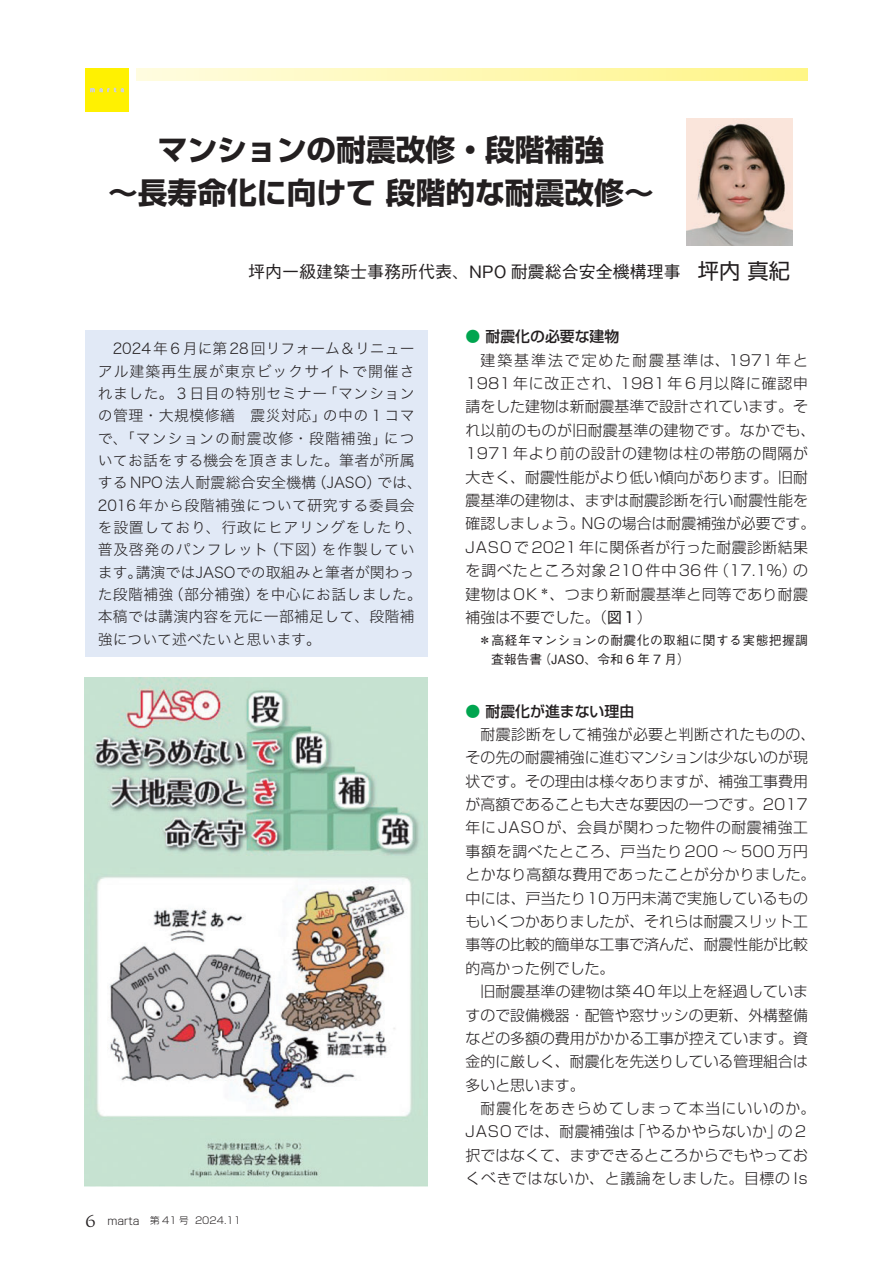
<style>
.page{position:relative;width:893px;height:1263px;background:#fff}
.page>*{position:absolute;margin:0;border:0;box-sizing:border-box;transform-origin:0 0}
.t1{font:29.7px/42.6px "Shin Go Pro Bold 90 pv RKSJ H";color:#231f20;text-align:center}
.t2{font:16.95px "Gothic BBB Pro Medium 90 pv RKSJ H";color:#231f20}
.t3{font:14.85px/23.4px "Shin Go Pro Light 90 pv RKSJ H";color:#231f20}
.t4{font:14.85px/22.4px "Hiragino Sans W2 90 pv RKSJ H";letter-spacing:.025em;color:#231f20}
.t5{font:14.85px/23.4px "Shin Go Pro Light 90 pv RKSJ H";letter-spacing:.025em;color:#231f20}
.t6{font:14.85px/23.4px "Shin Go Pro Light 90 pv RKSJ H";letter-spacing:.045em;color:#231f20}
.t7{font:14.85px "Shin Go Pro Medium 90 pv RKSJ H";color:#231f20}
.t8{font:12.75px/19.2px "Gothic BBB Pro Medium 90 pv RKSJ H";letter-spacing:.035em;color:#231f20}
.t9{font:9.6px "Shin Go Pro Light 90 pv RKSJ H";color:#231f20}
.s1{font-family:"Shin Go Pro Regular 90 pv RKSJ H";font-size:21.3px}
.s2{font-family:"Gotu";font-size:16.95px}
.s3{font-size:10.65px}
.s4{font-family:"Shin Go Pro Light 90 pv RKSJ H";color:#00a54f}
.s5{font-family:"Shin Go Pro Regular 90 pv RKSJ H"}
</style>
<div class="page">
<div style="left:85px;top:68px;width:44px;height:44px;background:#fff101"></div>
<svg style="left:90px;top:88px;width:34px;height:4px"></svg>
<img style="left:686px;top:118px;width:107px;height:128px">
<svg style="left:136px;top:68px;width:672px;height:12px"></svg>
<img style="left:85px;top:678px;width:342px;height:508px">
<div style="left:85px;top:331px;width:342px;height:326px;background:#e1e9f6"></div>
<h1 class="t1" style="left:108px;top:133px;width:547px">マンションの耐震改修・段階補強<br>～長寿命化に向けて 段階的な耐震改修～</h1>
<p class="t2" style="left:248px;top:265px;width:544px">坪内一級建築士事務所代表、NPO 耐震総合安全機構理事 <span class="s1">坪内 真紀</span></p>
<p class="t4" style="left:98px;top:340px;width:326px">　2024年６月に第 28回リフォーム＆リニューアル建築再生展が東京ビックサイトで開催されました。３日目の特別セミナー「マンションの管理・大規模修繕　震災対応」の中の１コマで、「マンションの耐震改修・段階補強」についてお話をする機会を頂きました。筆者が所属する NPO法人耐震総合安全機構（JASO）では、<br>2016年から段階補強について研究する委員会を設置しており、行政にヒアリングをしたり、普及啓発のパンフレット（下図）を作製しています。講演ではJASOでの取組みと筆者が関わった段階補強（部分補強）を中心にお話しました。本稿では講演内容を元に一部補足して、段階補強について述べたいと思います。</p>
<p class="t9" style="left:85px;top:1217px;width:158px"><span class="s2">6</span> <span class="s3">marta　</span>第 41 号 2024.11</p>
<p class="t7" style="left:466px;top:331px;width:155px"><span class="s4">●</span> 耐震化の必要な建物</p>
<p class="t5" style="left:466px;top:350px;width:351px;text-indent:15px">建築基準法で定めた耐震基準は、1971年と<br>1981年に改正され、1981年６月以降に確認申請をした建物は新耐震基準で設計されています。それ以前のものが旧耐震基準の建物です。なかでも、<br>1971年より前の設計の建物は柱の帯筋の間隔が大きく、耐震性能がより低い傾向があります。旧耐震基準の建物は、まずは耐震診断を行い耐震性能を確認しましょう。NGの場合は耐震補強が必要です。<br>JASOで2021年に関係者が行った耐震診断結果を調べたところ対象210件中36件（17.1%）の建物はOK <sup>＊</sup>、つまり新耐震基準と同等であり耐震補強は不要でした。（<span class="s5">図１</span>）</p>
<p class="t8" style="left:491px;top:632px;width:318px;text-indent:-13px">＊高経年マンションの耐震化の取組に関する実態把握調査報告書（JASO、令和 6 年 7 月）</p>
<p class="t7" style="left:466px;top:705px;width:170px"><span class="s4">●</span> 耐震化が進まない理由</p>
<p class="t3" style="left:466px;top:725px;width:351px;text-indent:15px">耐震診断をして補強が必要と判断されたものの、その先の耐震補強に進むマンションは少ないのが現状です。その理由は様々ありますが、補強工事費用が高額であることも大きな要因の一つです。2017年にJASOが、会員が関わった物件の耐震補強工事額を調べたところ、戸当たり200 ～ 500万円とかなり高額な費用であったことが分かりました。中には、戸当たり10万円未満で実施しているものもいくつかありましたが、それらは耐震スリット工事等の比較的簡単な工事で済んだ、耐震性能が比較的高かった例でした。</p>
<p class="t3" style="left:466px;top:982px;width:344px;text-align:justify;text-indent:15px">旧耐震基準の建物は築40年以上を経過していますので設備機器・配管や窓サッシの更新、外構整備などの多額の費用がかかる工事が控えています。資金的に厳しく、耐震化を先送りしている管理組合は多いと思います。</p>
<p class="t6" style="left:466px;top:1099px;width:351px;text-indent:15px">耐震化をあきらめてしまって本当にいいのか。<br>JASOでは、耐震補強は「やるかやらないか」の２択ではなくて、まずできるところからでもやっておくべきではないか、と議論をしました。目標の Is</p>
</div>
